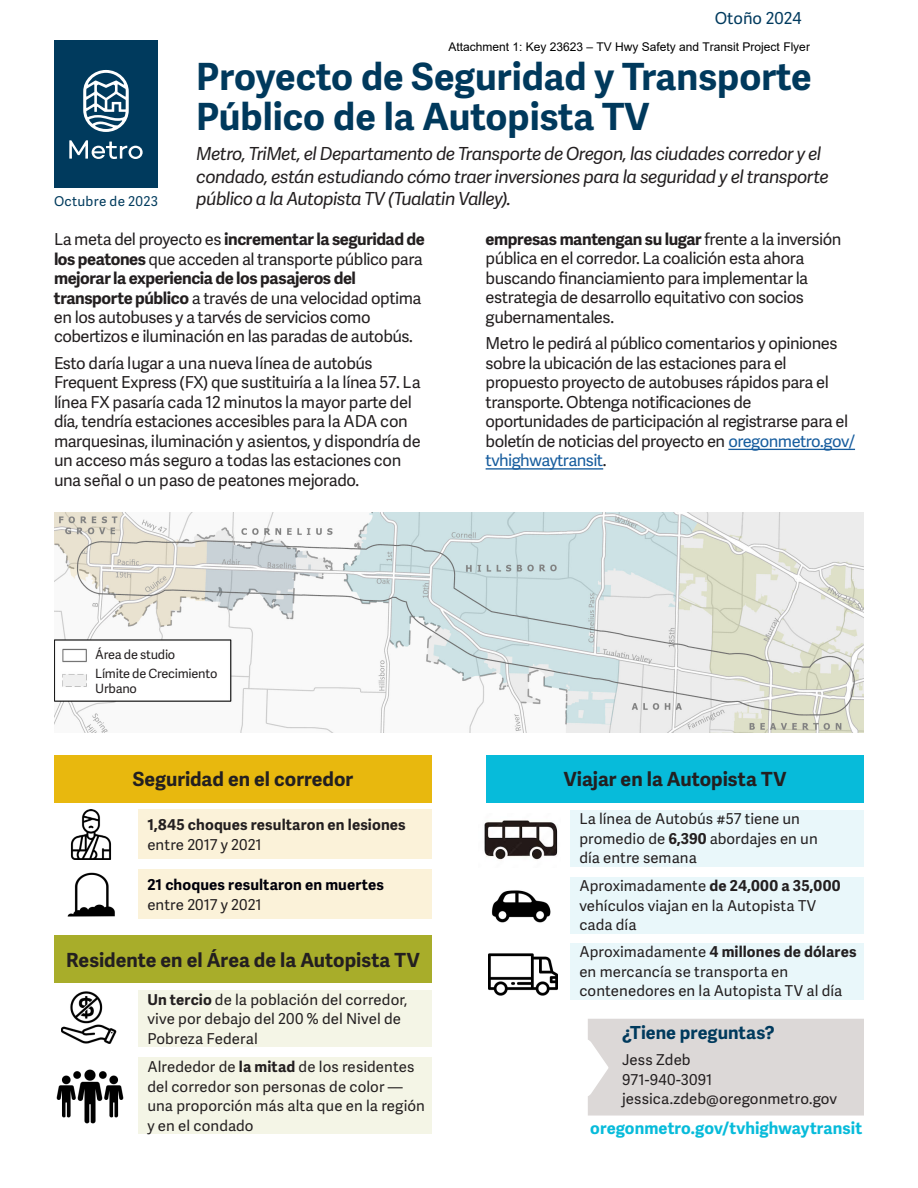
<style>
.page{position:relative;width:918px;height:1188px;background:#fff}
.page>*{position:absolute;margin:0;border:0;box-sizing:border-box;transform-origin:0 0}
.t1{font:700 37.5px/40.5px "Adelle Sans";color:#00395c}
.Heading_-_A_Sans{font:700 19.5px "Adelle Sans";color:#231f20}
.Body_text_-_B_Sans{font:italic 18px/22.5px "Adelle Sans";letter-spacing:-.035em;color:#231f20}
.Heading_-_Callout_blue{font:700 18px "Adelle Sans";color:#003a5d}
.Body_text_-_B_Sans-2{font:16.5px/19.5px "Adelle Sans";letter-spacing:-.03em;color:#231f20}
.Body_text_-_B_Sans-3{font:700 16.5px "Adelle Sans";letter-spacing:.005em;color:#07bbda}
.t2{font:16.5px "Adelle Sans";color:#003a5e}
.Body_text_-_B_Sans-4{font:15px/19.5px "Adelle Sans";letter-spacing:.005em;color:#231f20}
.Body_text_-_B_Sans-5{font:700 15px/19.5px "Adelle Sans";letter-spacing:.01em;color:#231f20}
.Body_text_-_B_Sans-6{font:700 15px/19.5px "Adelle Sans";letter-spacing:.01em;color:#00000a}
.Date_Flyer-Poster_18{font:13.5px "Adelle Sans";letter-spacing:.02em;color:#003b5d}
.Body_text_-_B_Sans-7{font:12.75px/14.2px "Adelle Sans";letter-spacing:-.02em;color:#231f20}
.t3{font:12px "Arial";color:#000}
.s1{font-weight:700}
.s2{color:#175d9e}
.s3{font-weight:400}
.s4{font-weight:400;color:#231f20}
</style>
<div class="page">
<div style="left:54px;top:41px;width:104px;height:147px;background:#003a5d"></div>
<svg style="left:69px;top:140px;width:74px;height:19px"></svg>
<svg style="left:83px;top:70px;width:46px;height:62px"></svg>
<div style="left:54px;top:936px;width:378px;height:47px;background:#a8ad2a"></div>
<div style="left:54px;top:755px;width:378px;height:47px;background:#e8b80e"></div>
<div style="left:588px;top:1019px;width:276px;height:97px;background:#dcd8d7"></div>
<div style="left:486px;top:755px;width:378px;height:47px;background:#07bbda"></div>
<div style="left:571px;top:810px;width:293px;height:56px;background:#e9f7fa"></div>
<img style="left:484px;top:820px;width:74px;height:40px">
<div style="left:571px;top:877px;width:293px;height:57px;background:#e9f7fa"></div>
<img style="left:491px;top:890px;width:60px;height:33px">
<div style="left:571px;top:943px;width:293px;height:57px;background:#e9f7fa"></div>
<img style="left:489px;top:953px;width:69px;height:43px">
<div style="left:139px;top:810px;width:293px;height:49px;background:#fbf2d9"></div>
<img style="left:70px;top:810px;width:42px;height:49px">
<div style="left:139px;top:990px;width:293px;height:57px;background:#f4f5e6"></div>
<img style="left:61px;top:991px;width:56px;height:53px">
<div style="left:139px;top:1058px;width:293px;height:76px;background:#f4f5e6"></div>
<img style="left:56px;top:1069px;width:68px;height:55px">
<div style="left:139px;top:870px;width:293px;height:49px;background:#fbf2d9"></div>
<img style="left:67px;top:872px;width:48px;height:45px">
<img style="left:54px;top:513px;width:810px;height:219px">
<div style="left:59px;top:642px;width:168px;height:57px;background:#fff"></div>
<img style="left:62px;top:648px;width:25px;height:15px">
<img style="left:62px;top:674px;width:25px;height:13px">
<hr style="left:728px;top:449px;width:127px;height:1px;background:#175d9e">
<hr style="left:486px;top:468px;width:117px;height:1px;background:#175d9e">
<p class="t2" style="left:715px;top:8px;width:88px">Otoño 2024</p>
<p class="t3" style="left:449px;top:39px;width:363px">Attachment 1: Key 23623 – TV Hwy Safety and Transit Project Flyer</p>
<p class="t1" style="left:196px;top:57px;width:617px">Proyecto de Seguridad y Transporte<br>Público de la Autopista TV</p>
<p class="Body_text_-_B_Sans" style="left:196px;top:143px;width:634px">Metro, TriMet, el Departamento de Transporte de Oregon, las ciudades corredor y el condado, están estudiando cómo traer inversiones para la seguridad y el transporte público a la Autopista TV (Tualatin Valley).</p>
<p class="Body_text_-_B_Sans-2" style="left:486px;top:230px;width:357px"><span class="s1">empresas mantengan su lugar</span> frente a la inversión pública en el corredor. La coalición esta ahora buscando financiamiento para implementar la estrategia de desarrollo equitativo con socios gubernamentales.</p>
<p class="Body_text_-_B_Sans-2" style="left:486px;top:334px;width:371px">Metro le pedirá al público comentarios y opiniones sobre la ubicación de las estaciones para el propuesto proyecto de autobuses rápidos para el transporte. Obtenga notificaciones de oportunidades de participación al registrarse para el boletín de noticias del proyecto en <span class="s2">oregonmetro.gov/ tvhighwaytransit</span>.</p>
<p class="Date_Flyer-Poster_18" style="left:54px;top:194px;width:106px">Octubre de 2023</p>
<p class="Body_text_-_B_Sans-2" style="left:54px;top:230px;width:372px">La meta del proyecto es <span class="s1">incrementar la seguridad de los peatones</span> que acceden al transporte público para <span class="s1">mejorar la experiencia de los pasajeros del transporte público</span> a través de una velocidad optima en los autobuses y a tarvés de servicios como cobertizos e iluminación en las paradas de autobús.</p>
<p class="Body_text_-_B_Sans-2" style="left:54px;top:354px;width:368px">Esto daría lugar a una nueva línea de autobús Frequent Express (FX) que sustituiría a la línea 57. La línea FX pasaría cada 12 minutos la mayor parte del día, tendría estaciones accesibles para la ADA con marquesinas, iluminación y asientos, y dispondría de un acceso más seguro a todas las estaciones con una señal o un paso de peatones mejorado.</p>
<p class="Body_text_-_B_Sans-7" style="left:95px;top:648px;width:82px">Área de studio</p>
<p class="Body_text_-_B_Sans-7" style="left:95px;top:667px;width:124px">Límite de Crecimiento<br>Urbano</p>
<p class="Heading_-_A_Sans" style="left:133px;top:767px;width:222px">Seguridad en el corredor</p>
<p class="Body_text_-_B_Sans-5" style="left:147px;top:816px;width:260px">1,845 choques resultaron en lesiones <span class="s3">entre 2017 y 2021</span></p>
<p class="Body_text_-_B_Sans-6" style="left:147px;top:876px;width:238px">21 choques resultaron en muertes <span class="s4">entre 2017 y 2021</span></p>
<p class="Heading_-_A_Sans" style="left:66px;top:948px;width:355px">Residente en el Área de la Autopista TV</p>
<p class="Body_text_-_B_Sans-4" style="left:147px;top:990px;width:262px"><span class="s1">Un tercio</span> de la población del corredor, vive por debajo del 200 % del Nivel de<br>Pobreza Federal</p>
<p class="Body_text_-_B_Sans-4" style="left:147px;top:1058px;width:279px">Alrededor de <span class="s1">la mitad</span> de los residentes del corredor son personas de color — una proporción más alta que en la región y en el condado</p>
<p class="Heading_-_A_Sans" style="left:564px;top:767px;width:224px">Viajar en la Autopista TV</p>
<p class="Body_text_-_B_Sans-4" style="left:579px;top:810px;width:240px">La línea de Autobús #57 tiene un promedio de <span class="s1">6,390</span> abordajes en un día entre semana</p>
<p class="Body_text_-_B_Sans-4" style="left:579px;top:877px;width:263px">Aproximadamente <span class="s1">de 24,000 a 35,000 </span>vehículos viajan en la Autopista TV cada día</p>
<p class="Body_text_-_B_Sans-4" style="left:579px;top:943px;width:279px">Aproximadamente <span class="s1">4 millones de dólares </span>en mercancía se transporta en contenedores en la Autopista TV al día</p>
<p class="Heading_-_Callout_blue" style="left:622px;top:1022px;width:154px">¿Tiene preguntas?</p>
<p class="Body_text_-_B_Sans-4" style="left:622px;top:1051px;width:217px">Jess Zdeb<br>971-940-3091 jessica.zdeb@oregonmetro.gov</p>
<p class="Body_text_-_B_Sans-3" style="left:590px;top:1118px;width:273px">oregonmetro.gov/tvhighwaytransit</p>
</div>
